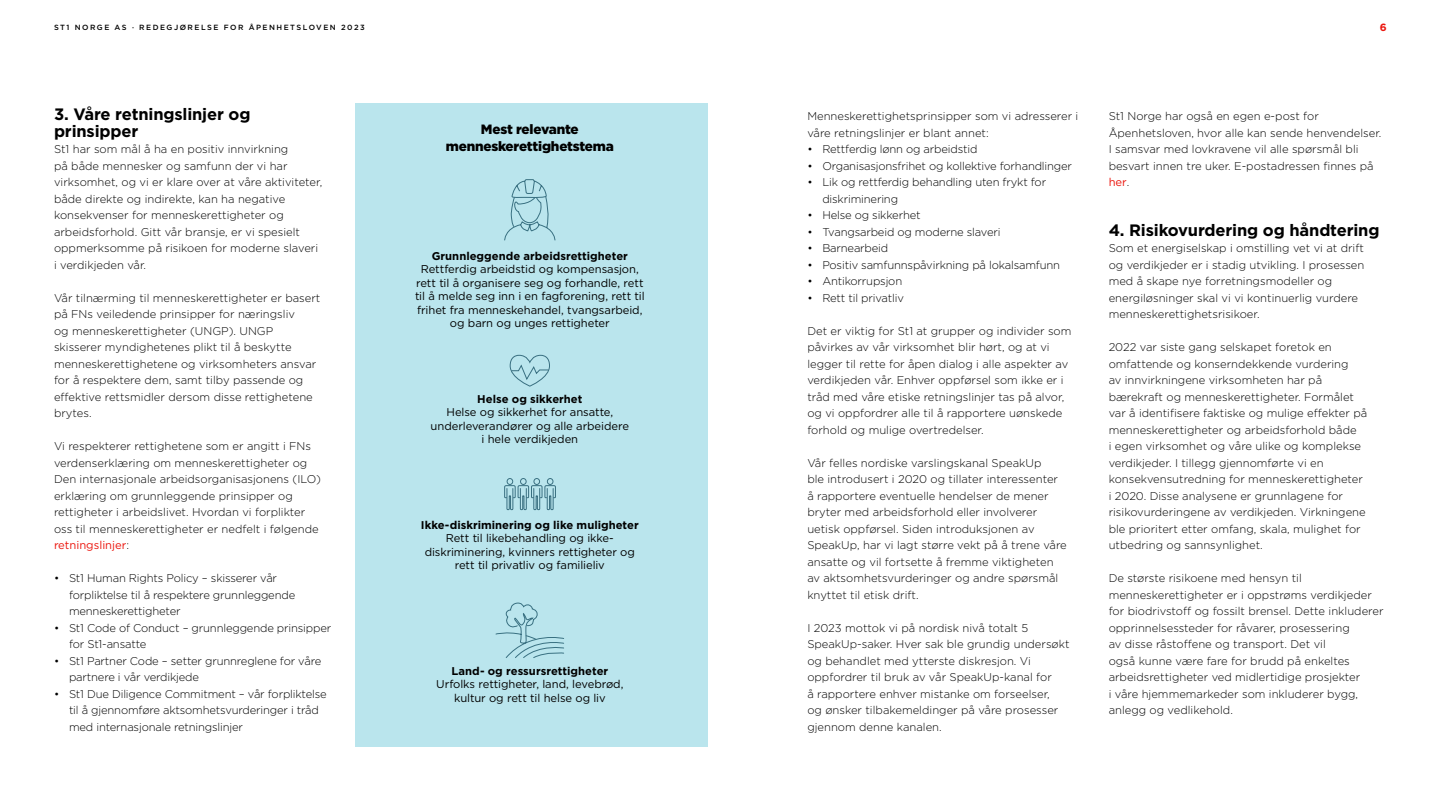
<style>
.page{position:relative;width:1440px;height:810px;background:#fff}
.page>*{position:absolute;margin:0;border:0;box-sizing:border-box;transform-origin:0 0}
.t1{font:700 16.5px/16.5px "Gotham";letter-spacing:-.01em;color:#000}
.H3_centre{font:900 13.5px/16.2px "Gotham";letter-spacing:-.015em;color:#000;text-align:center}
.Body{font:300 11.25px/16.5px "Gotham";color:#000}
.Table_body_left{font:11.25px/13.5px "Gotham";letter-spacing:-.005em;color:#000;text-align:center}
.Table_body_left_bold{font:700 11.25px "Gotham";color:#000}
.t2{font:700 10.5px "Gotham";color:#eb160e}
.t3{font:500 7.5px "Gotham";letter-spacing:.2em;color:#000}
.s1{font-weight:400;color:#eb160e}
</style>
<div class="page">
<div style="left:355px;top:104px;width:353px;height:643px;background:#bae5ed"></div>
<svg style="left:504px;top:478px;width:52px;height:32px"></svg>
<svg style="left:509px;top:355px;width:41px;height:32px"></svg>
<svg style="left:504px;top:179px;width:52px;height:62px"></svg>
<svg style="left:495px;top:602px;width:69px;height:56px"></svg>
<p class="t3" style="left:54px;top:22px;width:312px">ST1 NORGE AS · REDEGJØRELSE FOR ÅPENHETSLOVEN 2023</p>
<p class="t2" style="left:1380px;top:21px;width:8px">6</p>
<h2 class="t1" style="left:54px;top:106px;width:198px">3. Våre retningslinjer og prinsipper</h2>
<p class="Body" style="left:54px;top:140px;width:270px">St1 har som mål å ha en positiv innvirkning<br>på både mennesker og samfunn der vi har virksomhet, og vi er klare over at våre aktiviteter, både direkte og indirekte, kan ha negative konsekvenser for menneskerettigheter og arbeidsforhold. Gitt vår bransje, er vi spesielt oppmerksomme på risikoen for moderne slaveri i verdikjeden vår.</p>
<p class="Body" style="left:54px;top:289px;width:268px">Vår tilnærming til menneskerettigheter er basert på FNs veiledende prinsipper for næringsliv<br>og menneskerettigheter (UNGP). UNGP skisserer myndighetenes plikt til å beskytte menneskerettighetene og virksomheters ansvar for å respektere dem, samt tilby passende og effektive rettsmidler dersom disse rettighetene brytes.</p>
<p class="Body" style="left:54px;top:437px;width:269px">Vi respekterer rettighetene som er angitt i FNs verdenserklæring om menneskerettigheter og Den internasjonale arbeidsorganisasjonens (ILO) erklæring om grunnleggende prinsipper og rettigheter i arbeidslivet. Hvordan vi forplikter oss til menneskerettigheter er nedfelt i følgende <span class="s1">retningslinjer</span>:</p>
<p class="Body" style="left:69px;top:569px;width:228px;text-indent:-15px">• St1 Human Rights Policy – skisserer vår forpliktelse til å respektere grunnleggende menneskerettigheter</p>
<p class="Body" style="left:69px;top:619px;width:264px;text-indent:-15px">• St1 Code of Conduct – grunnleggende prinsipper for St1-ansatte</p>
<p class="Body" style="left:69px;top:652px;width:254px;text-indent:-15px">• St1 Partner Code – setter grunnreglene for våre partnere i vår verdikjede</p>
<p class="Body" style="left:69px;top:685px;width:259px;text-indent:-15px">• St1 Due Diligence Commitment – vår forpliktelse til å gjennomføre aktsomhetsvurderinger i tråd med internasjonale retningslinjer</p>
<p class="H3_centre" style="left:446px;top:121px;width:170px">Mest relevante menneskerettighetstema</p>
<p class="Table_body_left_bold" style="left:432px;top:248px;width:198px">Grunnleggende arbeidsrettigheter</p>
<p class="Table_body_left" style="left:415px;top:262px;width:231px">Rettferdig arbeidstid og kompensasjon, rett til å organisere seg og forhandle, rett til å melde seg inn i en fagforening, rett til frihet fra menneskehandel, tvangsarbeid, og barn og unges rettigheter</p>
<p class="Table_body_left_bold" style="left:477px;top:392px;width:107px">Helse og sikkerhet</p>
<p class="Table_body_left" style="left:431px;top:406px;width:200px">Helse og sikkerhet for ansatte, underleverandører og alle arbeidere i hele verdikjeden</p>
<p class="Table_body_left_bold" style="left:421px;top:517px;width:219px">Ikke-diskriminering og like muligheter</p>
<p class="Table_body_left" style="left:425px;top:531px;width:212px">Rett til likebehandling og ikke&shy;diskriminering, kvinners rettigheter og rett til privatliv og familieliv</p>
<p class="Table_body_left_bold" style="left:451px;top:663px;width:158px">Land- og ressursrettigheter</p>
<p class="Table_body_left" style="left:436px;top:677px;width:189px">Urfolks rettigheter, land, levebrød, kultur og rett til helse og liv</p>
<p class="Body" style="left:807px;top:107px;width:273px">Menneskerettighetsprinsipper som vi adresserer i våre retningslinjer er blant annet:</p>
<p class="Body" style="left:807px;top:140px;width:172px">• Rettferdig lønn og arbeidstid</p>
<p class="Body" style="left:807px;top:157px;width:266px">• Organisasjonsfrihet og kollektive forhandlinger</p>
<p class="Body" style="left:822px;top:173px;width:225px;text-indent:-15px">• Lik og rettferdig behandling uten frykt for diskriminering</p>
<p class="Body" style="left:807px;top:206px;width:115px">• Helse og sikkerhet</p>
<p class="Body" style="left:807px;top:223px;width:195px">• Tvangsarbeid og moderne slaveri</p>
<p class="Body" style="left:807px;top:239px;width:83px">• Barnearbeid</p>
<p class="Body" style="left:807px;top:256px;width:254px">• Positiv samfunnspåvirkning på lokalsamfunn</p>
<p class="Body" style="left:807px;top:272px;width:96px">• Antikorrupsjon</p>
<p class="Body" style="left:807px;top:289px;width:98px">• Rett til privatliv</p>
<p class="Body" style="left:807px;top:322px;width:266px">Det er viktig for St1 at grupper og individer som påvirkes av vår virksomhet blir hørt, og at vi legger til rette for åpen dialog i alle aspekter av verdikjeden vår. Enhver oppførsel som ikke er i tråd med våre etiske retningslinjer tas på alvor, og vi oppfordrer alle til å rapportere uønskede forhold og mulige overtredelser.</p>
<p class="Body" style="left:807px;top:454px;width:261px">Vår felles nordiske varslingskanal SpeakUp<br>ble introdusert i 2020 og tillater interessenter å rapportere eventuelle hendelser de mener bryter med arbeidsforhold eller involverer uetisk oppførsel. Siden introduksjonen av SpeakUp, har vi lagt større vekt på å trene våre ansatte og vil fortsette å fremme viktigheten av aktsomhetsvurderinger og andre spørsmål knyttet til etisk drift.</p>
<p class="Body" style="left:807px;top:619px;width:264px">I 2023 mottok vi på nordisk nivå totalt 5<br>SpeakUp-saker. Hver sak ble grundig undersøkt og behandlet med ytterste diskresjon. Vi oppfordrer til bruk av vår SpeakUp-kanal for<br>å rapportere enhver mistanke om forseelser,<br>og ønsker tilbakemeldinger på våre prosesser gjennom denne kanalen.</p>
<p class="Body" style="left:1109px;top:107px;width:274px">St1 Norge har også en egen e-post for Åpenhetsloven, hvor alle kan sende henvendelser.<br>I samsvar med lovkravene vil alle spørsmål bli besvart innen tre uker. E-postadressen finnes på <span class="s1">her</span>.</p>
<h2 class="t1" style="left:1109px;top:221px;width:272px">4. Risikovurdering og håndtering</h2>
<p class="Body" style="left:1109px;top:239px;width:257px">Som et energiselskap i omstilling vet vi at drift og verdikjeder er i stadig utvikling. I prosessen med å skape nye forretningsmodeller og energiløsninger skal vi vi kontinuerlig vurdere menneskerettighetsrisikoer.</p>
<p class="Body" style="left:1109px;top:338px;width:260px">2022 var siste gang selskapet foretok en omfattende og konserndekkende vurdering<br>av innvirkningene virksomheten har på bærekraft og menneskerettigheter. Formålet var å identifisere faktiske og mulige effekter på menneskerettigheter og arbeidsforhold både<br>i egen virksomhet og våre ulike og komplekse verdikjeder. I tillegg gjennomførte vi en konsekvensutredning for menneskerettigheter i 2020. Disse analysene er grunnlagene for risikovurderingene av verdikjeden. Virkningene ble prioritert etter omfang, skala, mulighet for utbedring og sannsynlighet.</p>
<p class="Body" style="left:1109px;top:569px;width:276px">De største risikoene med hensyn til menneskerettigheter er i oppstrøms verdikjeder for biodrivstoff og fossilt brensel. Dette inkluderer opprinnelsessteder for råvarer, prosessering<br>av disse råstoffene og transport. Det vil<br>også kunne være fare for brudd på enkeltes arbeidsrettigheter ved midlertidige prosjekter<br>i våre hjemmemarkeder som inkluderer bygg, anlegg og vedlikehold.</p>
</div>
